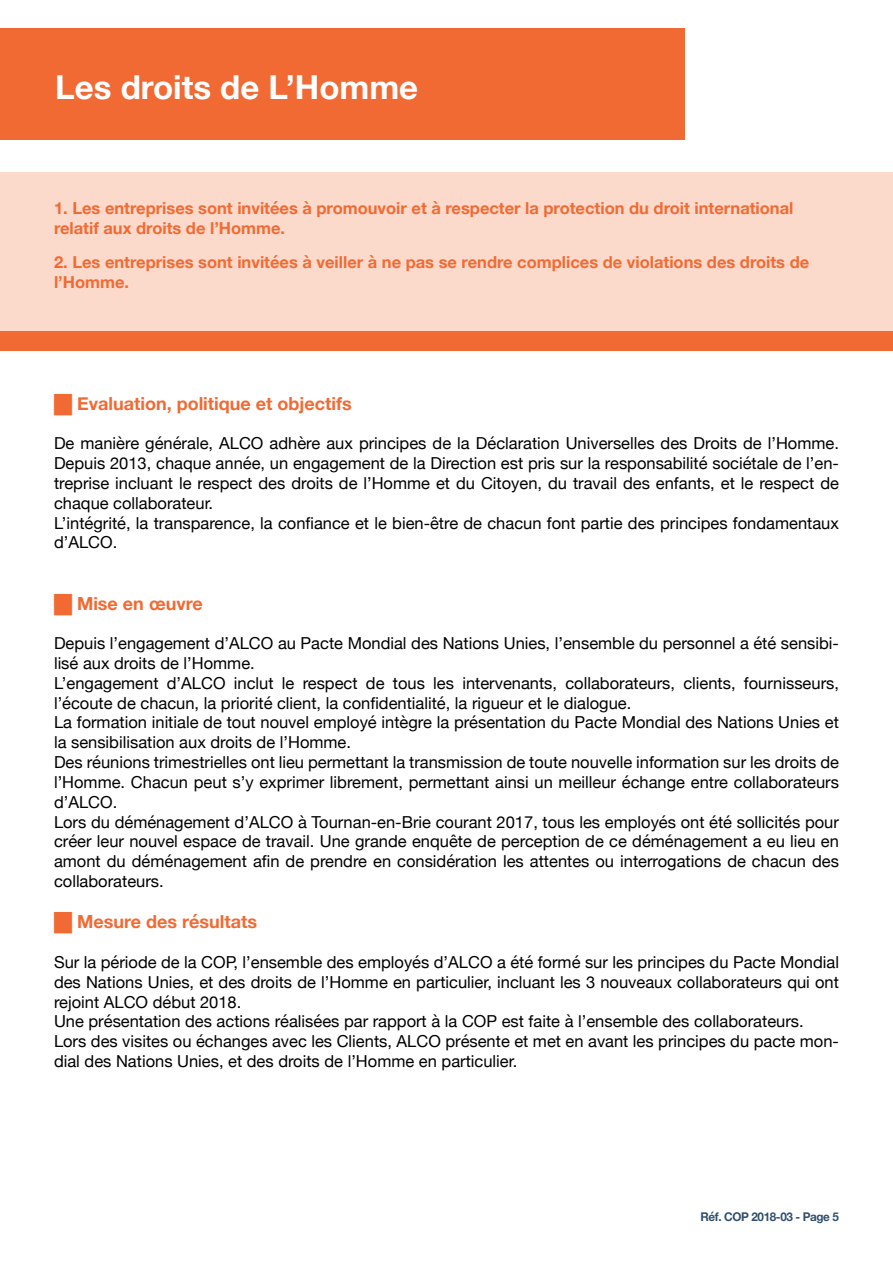
<style>
.page{position:relative;width:893px;height:1263px;background:#fff}
.page>*{position:absolute;margin:0;border:0;box-sizing:border-box;transform-origin:0 0}
.t1{font:700 33px "Helvetica Neue";color:#fff}
.t2{font:700 18px "Helvetica Neue";color:#f26a33}
.t3{font:16.5px/19.8px "Helvetica Neue";color:#000}
.t4{font:700 16.5px/19.8px "Helvetica Neue";color:#f26a33}
.t5{font:700 12px "Helvetica Neue";letter-spacing:-.03em;color:#304e6d}
</style>
<div class="page">
<div style="left:0;top:172px;width:893px;height:159px;background:#fbdacc"></div>
<div style="left:0;top:28px;width:685px;height:111px;background:#f26a33"></div>
<div style="left:0;top:332px;width:893px;height:19px;background:#f26a33"></div>
<h1 class="t1" style="left:55px;top:61px;width:364px">Les droits de L’Homme</h1>
<p class="t4" style="left:54px;top:198px;width:741px">1. Les entreprises sont invitées à promouvoir et à respecter la protection du droit international relatif aux droits de l’Homme.</p>
<p class="t4" style="left:54px;top:252px;width:757px">2. Les entreprises sont invitées à veiller à ne pas se rendre complices de violations des droits de l’Homme.</p>
<p class="t2" style="left:54px;top:389px;width:299px">█ Evaluation, politique et objectifs</p>
<p class="t3" style="left:54px;top:435px;width:786px">De manière générale, ALCO adhère aux principes de la Déclaration Universelles des Droits de l’Homme.<br>Depuis 2013, chaque année, un engagement de la Direction est pris sur la responsabilité sociétale de l’en&shy;treprise incluant le respect des droits de l’Homme et du Citoyen, du travail des enfants, et le respect de chaque collaborateur.<br>L’intégrité, la transparence, la confiance et le bien-être de chacun font partie des principes fondamentaux d’ALCO.</p>
<p class="t2" style="left:54px;top:589px;width:150px">█ Mise en œuvre</p>
<p class="t3" style="left:54px;top:634px;width:786px">Depuis l’engagement d’ALCO au Pacte Mondial des Nations Unies, l’ensemble du personnel a été sensibi&shy;lisé aux droits de l’Homme.<br>L’engagement d’ALCO inclut le respect de tous les intervenants, collaborateurs, clients, fournisseurs, l’écoute de chacun, la priorité client, la confidentialité, la rigueur et le dialogue.<br>La formation initiale de tout nouvel employé intègre la présentation du Pacte Mondial des Nations Unies et la sensibilisation aux droits de l’Homme.<br>Des réunions trimestrielles ont lieu permettant la transmission de toute nouvelle information sur les droits de l’Homme. Chacun peut s’y exprimer librement, permettant ainsi un meilleur échange entre collaborateurs d’ALCO.<br>Lors du déménagement d’ALCO à Tournan-en-Brie courant 2017, tous les employés ont été sollicités pour créer leur nouvel espace de travail. Une grande enquête de perception de ce déménagement a eu lieu en amont du déménagement afin de prendre en considération les attentes ou interrogations de chacun des collaborateurs.</p>
<p class="t2" style="left:54px;top:908px;width:205px">█ Mesure des résultats</p>
<p class="t3" style="left:54px;top:953px;width:786px">Sur la période de la COP, l’ensemble des employés d’ALCO a été formé sur les principes du Pacte Mondial des Nations Unies, et des droits de l’Homme en particulier, incluant les 3 nouveaux collaborateurs qui ont rejoint ALCO début 2018.<br>Une présentation des actions réalisées par rapport à la COP est faite à l’ensemble des collaborateurs.<br>Lors des visites ou échanges avec les Clients, ALCO présente et met en avant les principes du pacte mon&shy;dial des Nations Unies, et des droits de l’Homme en particulier.</p>
<p class="t5" style="left:700px;top:1207px;width:140px">Réf. COP 2018-03 - Page 5</p>
</div>
